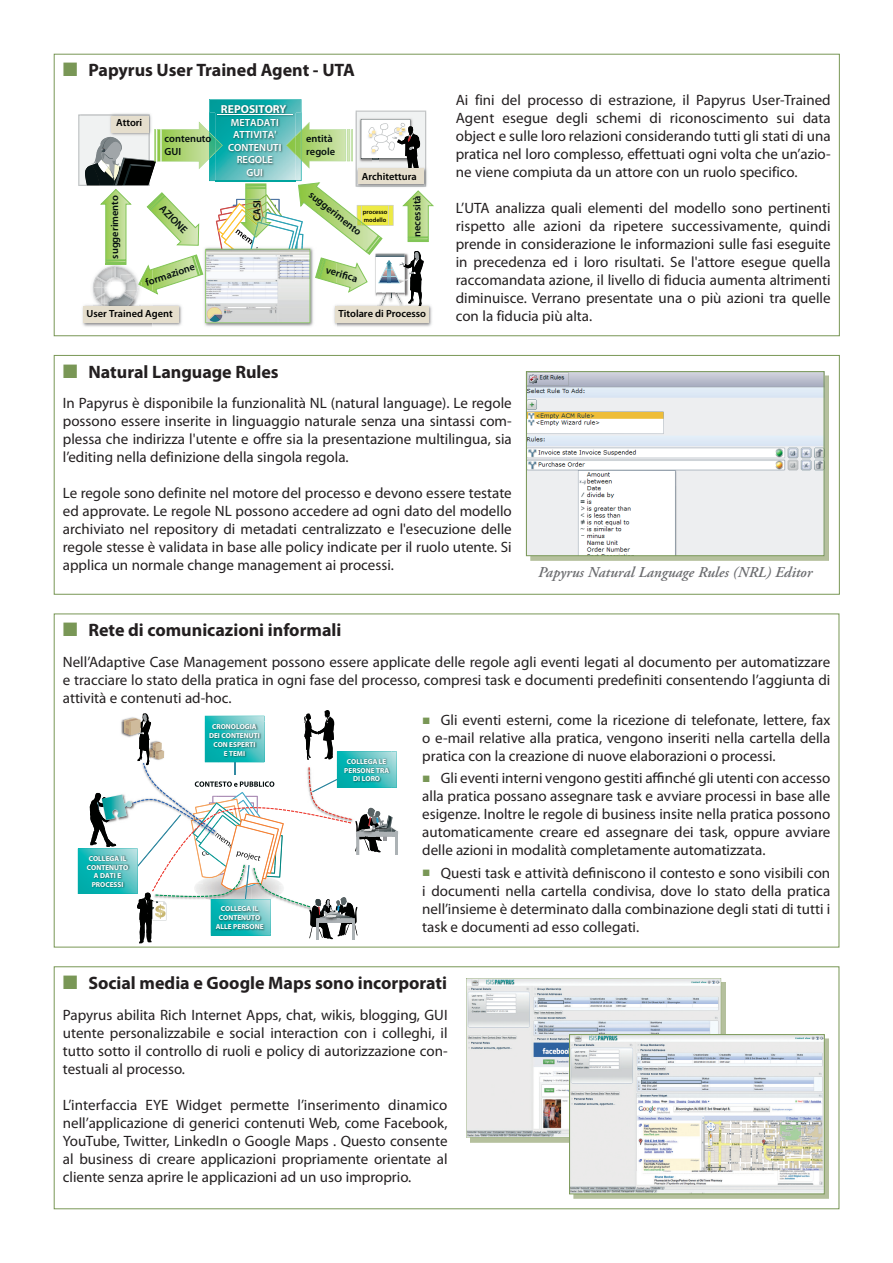
<style>
.page{position:relative;width:893px;height:1263px;background:#fff}
.page>*{position:absolute;margin:0;border:0;box-sizing:border-box;transform-origin:0 0}
.t1{font:700 18px "Myriad Pro";color:#231f20}
.t2{font:15px/18px "Myriad Pro";color:#231f20;text-align:justify}
.t3{font:italic 600 15px "Adobe Garamond Pro";color:#6c6d70}
.t4{font:700 11.55px "Myriad Pro";color:#fff}
.t5{font:600 10.35px/12.8px "Myriad Pro";color:#040e0f}
.t6{font:600 10.35px "Myriad Pro";color:#000100}
.t7{font:600 10.35px/12.5px "Myriad Pro";color:#fff;text-align:center}
.t8{font:700 7.2px/8.7px "Myriad Pro";color:#fff;text-align:center}
.t9{font:600 6.3px/7.5px "Myriad Pro";color:#000100}
</style>
<div class="page">
<div style="left:54px;top:355px;width:785px;height:239px;border:1px solid #799756"></div>
<img style="left:530px;top:376px;width:298px;height:184px">
<img style="left:528px;top:373px;width:294px;height:181px">
<div style="left:526px;top:371px;width:298px;height:185px;border:1px solid #799756"></div>
<div style="left:54px;top:966px;width:785px;height:243px;border:1px solid #799756"></div>
<img style="left:721px;top:982px;width:4px;height:52px">
<svg style="left:466px;top:978px;width:255px;height:160px"></svg>
<img style="left:676px;top:1038px;width:153px;height:160px">
<img style="left:571px;top:1036px;width:251px;height:156px">
<div style="left:569px;top:1034px;width:255px;height:160px;border:1px solid #799756"></div>
<svg style="left:78px;top:710px;width:320px;height:233px"></svg>
<img style="left:337px;top:751px;width:55px;height:37px">
<img style="left:205px;top:722px;width:59px;height:40px">
<img style="left:85px;top:848px;width:52px;height:46px">
<img style="left:245px;top:865px;width:5px;height:34px">
<img style="left:211px;top:899px;width:59px;height:34px">
<img style="left:82px;top:323px;width:70px;height:4px">
<img style="left:337px;top:323px;width:95px;height:4px">
<img style="left:152px;top:323px;width:185px;height:4px">
<svg style="left:78px;top:99px;width:356px;height:224px"></svg>
<img style="left:215px;top:101px;width:80px;height:81px">
<img style="left:215px;top:180px;width:80px;height:1px">
<img style="left:215px;top:138px;width:8px;height:15px">
<img style="left:286px;top:136px;width:9px;height:18px">
<hr style="left:217px;top:114px;width:75px;height:1px;background:#fff">
<p class="t1" style="left:88px;top:60px;width:268px">Papyrus User Trained Agent - UTA</p>
<p class="t6" style="left:116px;top:117px;width:28px">Attori</p>
<p class="t4" style="left:221px;top:103px;width:67px">REPOSITORY</p>
<p class="t7" style="left:228px;top:116px;width:55px">METADATI<br>ATTIVITA'<br>CONTENUTI<br>REGOLE<br>GUI</p>
<p class="t5" style="left:165px;top:132px;width:48px">contenuto<br>GUI</p>
<p class="t5" style="left:306px;top:132px;width:30px">entità regole</p>
<p class="t6" style="left:362px;top:170px;width:56px">Architettura</p>
<p class="t5" style="left:109px;top:259px;width:65px;rotate:-90deg">suggerimento</p>
<p class="t5" style="left:166px;top:202px;width:36px;rotate:46deg">AZIONE</p>
<p class="t5" style="left:144px;top:276px;width:53px;rotate:-18deg">formazione</p>
<p class="t6" style="left:87px;top:308px;width:88px">User Trained Agent</p>
<p class="t5" style="left:251px;top:221px;width:22px;rotate:-90deg">CASI</p>
<p class="t5" style="left:314px;top:189px;width:65px;rotate:38deg">suggerimento</p>
<p class="t9" style="left:363px;top:208px;width:26px">processo modello</p>
<p class="t5" style="left:328px;top:264px;width:34px;rotate:16deg">verifi ca</p>
<p class="t5" style="left:411px;top:237px;width:43px;rotate:-90deg">necessità</p>
<p class="t6" style="left:338px;top:308px;width:89px">Titolare di Processo</p>
<p class="t2" style="left:456px;top:91px;width:377px">Ai fini del processo di estrazione, il Papyrus User-Trained Agent esegue degli schemi di riconoscimento sui data object e sulle loro relazioni considerando tutti gli stati di una pratica nel loro complesso, effettuati ogni volta che un’azio&shy;ne viene compiuta da un attore con un ruolo specifico.</p>
<p class="t2" style="left:456px;top:199px;width:376px">L’UTA analizza quali elementi del modello sono pertinenti rispetto alle azioni da ripetere successivamente, quindi prende in considerazione le informazioni sulle fasi eseguite in precedenza ed i loro risultati. Se l'attore esegue quella raccomandata azione, il livello di fiducia aumenta altrimenti diminuisce. Verrano presentate una o più azioni tra quelle con la fiducia più alta.</p>
<p class="t1" style="left:88px;top:361px;width:192px">Natural Language Rules</p>
<p class="t2" style="left:63px;top:395px;width:450px">In Papyrus è disponibile la funzionalità NL (natural language). Le regole possono essere inserite in linguaggio naturale senza una sintassi com&shy;plessa che indirizza l'utente e offre sia la presentazione multilingua, sia l’editing nella definizione della singola regola.</p>
<p class="t2" style="left:63px;top:485px;width:450px">Le regole sono definite nel motore del processo e devono essere testate ed approvate. Le regole NL possono accedere ad ogni dato del modello archiviato nel repository di metadati centralizzato e l'esecuzione delle regole stesse è validata in base alle policy indicate per il ruolo utente. Si applica un normale change management ai processi.</p>
<p class="t3" style="left:538px;top:564px;width:276px">Papyrus Natural Language Rules (NRL) Editor</p>
<p class="t1" style="left:88px;top:620px;width:254px">Rete di comunicazioni informali</p>
<p class="t2" style="left:63px;top:653px;width:769px">Nell’Adaptive Case Management possono essere applicate delle regole agli eventi legati al documento per automatizzare e tracciare lo stato della pratica in ogni fase del processo, compresi task e documenti predefiniti consentendo l’aggiunta di attività e contenuti ad-hoc.</p>
<p class="t2" style="left:422px;top:711px;width:409px;text-indent:19px">Gli eventi esterni, come la ricezione di telefonate, lettere, fax o e-mail relative alla pratica, vengono inseriti nella cartella della pratica con la creazione di nuove elaborazioni o processi.</p>
<p class="t2" style="left:422px;top:770px;width:409px;text-indent:19px">Gli eventi interni vengono gestiti affinché gli utenti con accesso alla pratica possano assegnare task e avviare processi in base alle esigenze. Inoltre le regole di business insite nella pratica possono automaticamente creare ed assegnare dei task, oppure avviare delle azioni in modalità completamente automatizzata.</p>
<p class="t2" style="left:422px;top:864px;width:409px;text-indent:19px">Questi task e attività definiscono il contesto e sono visibili con i documenti nella cartella condivisa, dove lo stato della pratica nell’insieme è determinato dalla combinazione degli stati di tutti i task e documenti ad esso collegati.</p>
<p class="t8" style="left:209px;top:722px;width:52px">CRONOLOGIA<br>DEI CONTENUTI<br>CON ESPERTI<br>E TEMI</p>
<p class="t8" style="left:344px;top:757px;width:46px">COLLEGA LE<br>PERSONE TRA<br>DI LORO</p>
<p class="t8" style="left:87px;top:854px;width:43px">COLLEGA IL<br>CONTENUTO<br>A DATI E<br>PROCESSI</p>
<p class="t8" style="left:216px;top:904px;width:49px">COLLEGA IL<br>CONTENUTO<br>ALLE PERSONE</p>
<p class="t1" style="left:88px;top:973px;width:360px">Social media e Google Maps sono incorporati</p>
<p class="t2" style="left:63px;top:1006px;width:386px">Papyrus abilita Rich Internet Apps, chat, wikis, blogging, GUI utente personalizzabile e social interaction con i colleghi, il tutto sotto il controllo di ruoli e policy di autorizzazione con&shy;testuali al processo.</p>
<p class="t2" style="left:63px;top:1096px;width:386px">L’interfaccia EYE Widget permette l’inserimento dinamico nell’applicazione di generici contenuti Web, come Facebook, YouTube, Twitter, LinkedIn o Google Maps . Questo consente al business di creare applicazioni propriamente orientate al cliente senza aprire le applicazioni ad un uso improprio.</p>
</div>
